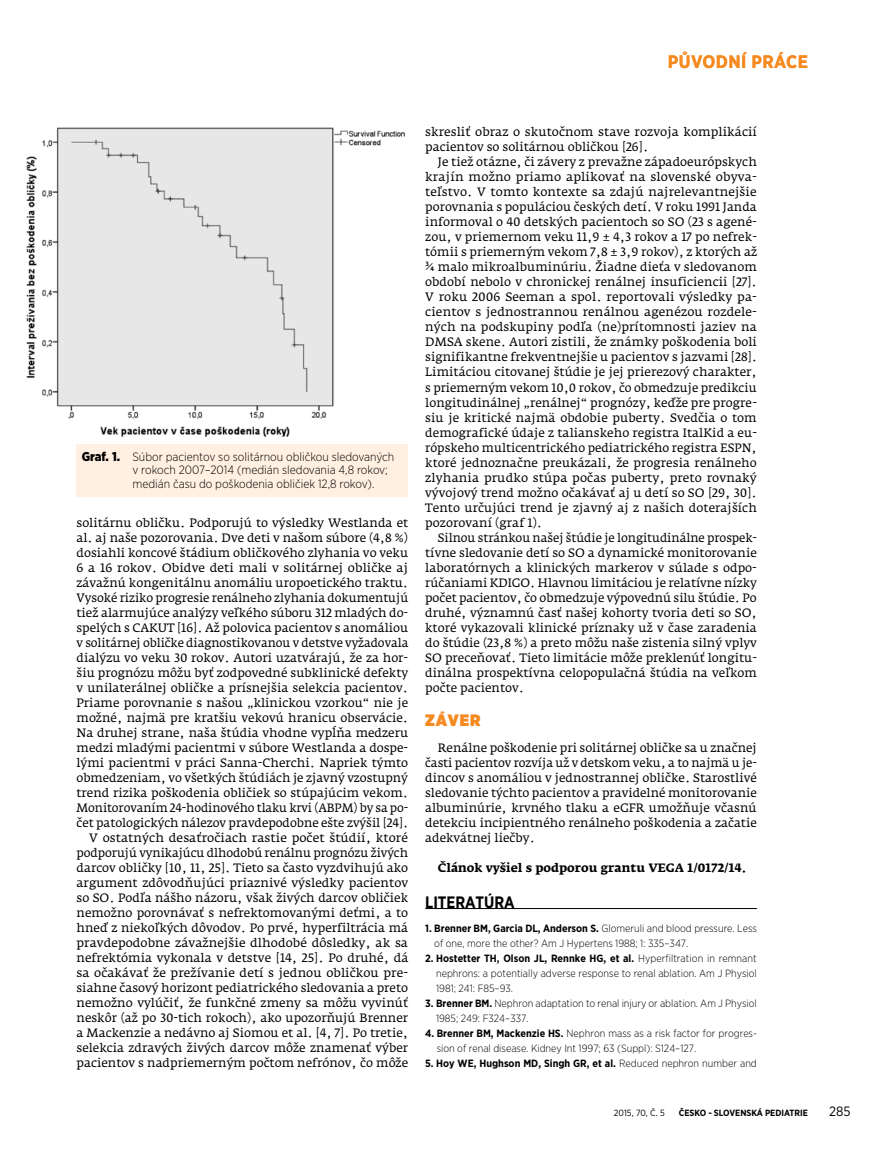
<style>
.page{position:relative;width:893px;height:1149px;background:#fff}
.page>*{position:absolute;margin:0;border:0;box-sizing:border-box;transform-origin:0 0}
.t1{font:700 18px "Gotham Narrow";letter-spacing:.025em;color:#f6891f}
.t2{font:700 16.5px "Gotham Narrow";letter-spacing:-.005em;color:#000;scale:.95 1}
.t3{font:900 16.5px "Gotham Narrow";letter-spacing:.05em;color:#f6891f}
.t4{font:13.5px "Gotham Narrow";color:#000}
.t5{font:12px/15px "Fedra Serif A Pro";color:#000;text-align:justify}
.t6{font:300 12px/13.5px "Gotham Narrow";color:#000}
.t7{font:700 12px "Fedra Serif A Pro";color:#000}
.t8{font:300 10.5px/15px "Gotham Narrow";color:#000}
.t9{font:700 10.5px "Gotham Narrow";color:#000}
.t10{font:700 9px "Gotham Narrow";color:#000}
.t11{font:9px "Gotham Narrow";letter-spacing:-.005em;color:#000}
.s1{font-weight:900;font-size:12.75px}
.s2{font-weight:700}
.s3{font-weight:300}
</style>
<div class="page">
<hr style="left:425px;top:908px;width:332px;height:1px;background:#000">
<img style="left:26px;top:127px;width:379px;height:309px">
<div style="left:77px;top:444px;width:331px;height:52px;background:#fff0e1"></div>
<h1 class="t1" style="left:679px;top:50px;width:13px">Ů</h1>
<h1 class="t1" style="left:668px;top:50px;width:142px">PÚVODNÍ PRÁCE</h1>
<p class="t6" style="left:132px;top:449px;width:263px;text-indent:-51px"><span class="s1">Graf. 1.</span> Súbor pacientov so solitárnou obličkou sledovaných v rokoch 2007–2014 (medián sledovania 4,8 rokov; medián času do poškodenia obličiek 12,8 rokov).</p>
<p class="t5" style="left:77px;top:514px;width:333px;text-align:right">solitárnu obličku. Podporujú to výsledky Westlanda et al. aj naše pozorovania. Dve deti v našom súbore (4,8 %) dosiahli koncové štádium obličkového zlyhania vo veku 6 a 16 rokov. Obidve deti mali v solitárnej obličke aj závažnú kongenitálnu anomáliu uropoetického traktu.<br>Vysoké riziko progresie renálneho zlyhania dokumentujú tiež alarmujúce analýzy veľkého súboru 312 mladých do&shy;spelých s CAKUT [16]. Až polovica pacientov s anomáliou v solitárnej obličke diagnostikovanou v detstve vyžadovala dialýzu vo veku 30 rokov. Autori uzatvárajú, že za hor&shy;šiu prognózu môžu byť zodpovedné subklinické defekty v unilaterálnej obličke a prísnejšia selekcia pacientov.<br>Priame porovnanie s našou „klinickou vzorkou“ nie je možné, najmä pre kratšiu vekovú hranicu observácie.<br>Na druhej strane, naša štúdia vhodne vypĺňa medzeru medzi mladými pacientmi v súbore Westlanda a dospe&shy;lými pacientmi v práci Sanna-Cherchi. Napriek týmto obmedzeniam, vo všetkých štúdiách je zjavný vzostupný trend rizika poškodenia obličiek so stúpajúcim vekom.<br>Monitorovaním 24-hodinového tlaku krvi (ABPM) by sa po&shy;čet patologických nálezov pravdepodobne ešte zvýšil [24].<br>V ostatných desaťročiach rastie počet štúdií, ktoré podporujú vynikajúcu dlhodobú renálnu prognózu živých darcov obličky [10, 11, 25]. Tieto sa často vyzdvihujú ako argument zdôvodňujúci priaznivé výsledky pacientov so SO. Podľa nášho názoru, však živých darcov obličiek nemožno porovnávať s nefrektomovanými deťmi, a to hneď z niekoľkých dôvodov. Po prvé, hyperfiltrácia má pravdepodobne závažnejšie dlhodobé dôsledky, ak sa nefrektómia vykonala v detstve [14, 25]. Po druhé, dá sa očakávať že prežívanie detí s jednou obličkou pre&shy;siahne časový horizont pediatrického sledovania a preto nemožno vylúčiť, že funkčné zmeny sa môžu vyvinúť neskôr (až po 30-tich rokoch), ako upozorňujú Brenner a Mackenzie a nedávno aj Siomou et al. [4, 7]. Po tretie, selekcia zdravých živých darcov môže znamenať výber pacientov s nadpriemerným počtom nefrónov, čo môže</p>
<p class="t5" style="left:425px;top:124px;width:333px">skresliť obraz o skutočnom stave rozvoja komplikácií pacientov so solitárnou obličkou [26].</p>
<p class="t5" style="left:425px;top:154px;width:333px;text-indent:13px">Je tiež otázne, či závery z prevažne západoeurópskych krajín možno priamo aplikovať na slovenské obyva&shy;teľstvo. V tomto kontexte sa zdajú najrelevantnejšie porovnania s populáciou českých detí. V roku 1991 Janda informoval o 40 detských pacientoch so SO (23 s agené&shy;zou, v priemernom veku 11,9 ± 4,3 rokov a 17 po nefrek&shy;tómii s priemerným vekom 7,8 ± 3,9 rokov), z ktorých až ¾ malo mikroalbuminúriu. Žiadne dieťa v sledovanom období nebolo v chronickej renálnej insuficiencii [27].<br>V roku 2006 Seeman a spol. reportovali výsledky pa&shy;cientov s jednostrannou renálnou agenézou rozdele&shy;ných na podskupiny podľa (ne)prítomnosti jaziev na DMSA skene. Autori zistili, že známky poškodenia boli signifikantne frekventnejšie u pacientov s jazvami [28].<br>Limitáciou citovanej štúdie je jej prierezový charakter, s priemerným vekom 10,0 rokov, čo obmedzuje predikciu longitudinálnej „renálnej“ prognózy, keďže pre progre&shy;siu je kritické najmä obdobie puberty. Svedčia o tom demografické údaje z talianskeho registra ItalKid a eu&shy;rópskeho multicentrického pediatrického registra ESPN, ktoré jednoznačne preukázali, že progresia renálneho zlyhania prudko stúpa počas puberty, preto rovnaký vývojový trend možno očakávať aj u detí so SO [29, 30].<br>Tento určujúci trend je zjavný aj z našich doterajších pozorovaní (graf 1).</p>
<p class="t5" style="left:425px;top:529px;width:333px;text-indent:13px">Silnou stránkou našej štúdie je longitudinálne prospek&shy;tívne sledovanie detí so SO a dynamické monitorovanie laboratórnych a klinických markerov v súlade s odpo&shy;rúčaniami KDIGO. Hlavnou limitáciou je relatívne nízky počet pacientov, čo obmedzuje výpovednú silu štúdie. Po druhé, významnú časť našej kohorty tvoria deti so SO, ktoré vykazovali klinické príznaky už v čase zaradenia do štúdie (23,8 %) a preto môžu naše zistenia silný vplyv SO preceňovať. Tieto limitácie môže preklenúť longitu&shy;dinálna prospektívna celopopulačná štúdia na veľkom počte pacientov.</p>
<h2 class="t3" style="left:425px;top:709px;width:57px">ZÁVER</h2>
<p class="t5" style="left:425px;top:739px;width:333px;text-indent:13px">Renálne poškodenie pri solitárnej obličke sa u značnej časti pacientov rozvíja už v detskom veku, a to najmä u je&shy;dincov s anomáliou v jednostrannej obličke. Starostlivé sledovanie týchto pacientov a pravidelné monitorovanie albuminúrie, krvného tlaku a eGFR umožňuje včasnú detekciu incipientného renálneho poškodenia a začatie adekvátnej liečby.</p>
<p class="t7" style="left:438px;top:859px;width:310px">Článok vyšiel s podporou grantu VEGA 1/0172/14.</p>
<h2 class="t2" style="left:425px;top:891px;width:96px">LITERATÚRA</h2>
<p class="t8" style="left:434px;top:920px;width:324px;text-indent:-9px"><span class="s2">1. Brenner BM, Garcia DL, Anderson S.</span> Glomeruli and blood pressure. Less of one, more the other? Am J Hypertens 1988; 1: 335–347.</p>
<p class="t8" style="left:436px;top:950px;width:322px;text-align:justify;text-indent:-11px"><span class="s2">2. Hostetter TH, Olson JL, Rennke HG, et al.</span> Hyperfiltration in remnant nephrons: a potentially adverse response to renal ablation. Am J Physiol 1981; 241: F85–93.</p>
<p class="t8" style="left:436px;top:995px;width:322px;text-indent:-11px"><span class="s2">3. Brenner BM.</span> Nephron adaptation to renal injury or ablation. Am J Physiol<br>1985; 249: F324–337.</p>
<p class="t8" style="left:437px;top:1025px;width:322px;text-indent:-11px"><span class="s2">4. Brenner BM, Mackenzie HS.</span> Nephron mass as a risk factor for progres&shy;sion of renal disease. Kidney Int 1997; 63 (Suppl): S124–127.</p>
<p class="t9" style="left:425px;top:1056px;width:333px">5. Hoy WE, Hughson MD, Singh GR, et al. <span class="s3">Reduced nephron number and</span></p>
<p class="t11" style="left:614px;top:1106px;width:52px">2015, 70, Č. 5</p>
<p class="t10" style="left:679px;top:1106px;width:130px">ČESKO - SLOVENSKÁ PEDIATRIE</p>
<p class="t4" style="left:829px;top:1102px;width:23px">285</p>
</div>
